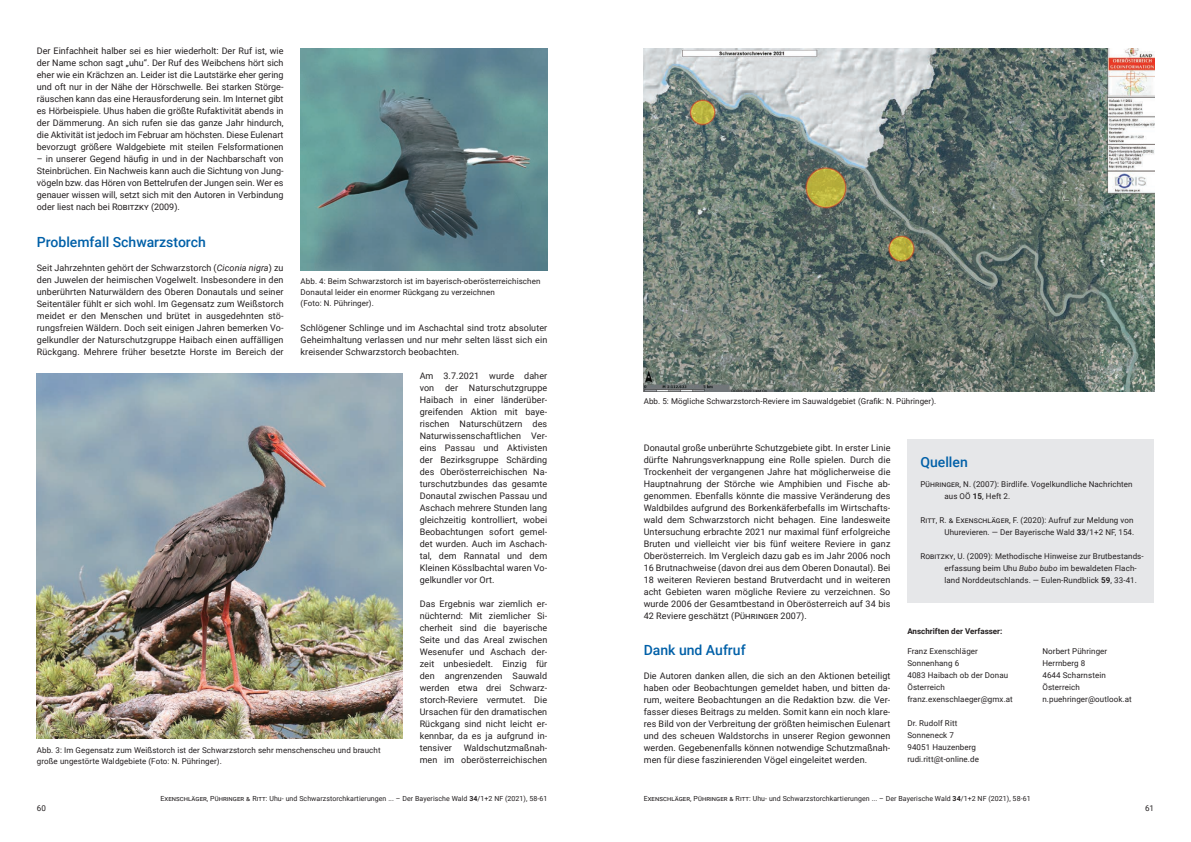
<style>
.page{position:relative;width:1191px;height:842px;background:#fff}
.page>*{position:absolute;margin:0;border:0;box-sizing:border-box;transform-origin:0 0}
.t1{font:500 14px "Roboto";color:#0160a8}
.t2{font:9px/12px "Roboto";letter-spacing:.01em;color:#231f20;text-align:justify}
.t3{font:8px/12px "Roboto";letter-spacing:.01em;color:#231f20}
.t4{font:700 8px "Roboto";color:#231f20}
.t5{font:7px "Roboto";letter-spacing:.01em;color:#231f20}
.s1{font-style:italic}
.s2{font-weight:700}
</style>
<div class="page">
<div style="left:907px;top:440px;width:247px;height:163px;background:#e6e7e9"></div>
<img style="left:37px;top:373px;width:366px;height:366px">
<img style="left:643px;top:49px;width:511px;height:343px">
<img style="left:300px;top:48px;width:247px;height:223px">
<p class="t2" style="left:37px;top:45px;width:248px">Der Einfachheit halber sei es hier wiederholt: Der Ruf ist, wie der Name schon sagt „uhu“. Der Ruf des Weibchens hört sich eher wie ein Krächzen an. Leider ist die Lautstärke eher gering und oft nur in der Nähe der Hörschwelle. Bei starken Störge&shy;räuschen kann das eine Herausforderung sein. Im Internet gibt es Hörbeispiele. Uhus haben die größte Rufaktivität abends in der Dämmerung. An sich rufen sie das ganze Jahr hindurch, die Aktivität ist jedoch im Februar am höchsten. Diese Eulenart bevorzugt größere Waldgebiete mit steilen Felsformationen</p>
<p class="t2" style="left:37px;top:153px;width:248px">– in unserer Gegend häufig in und in der Nachbarschaft von Steinbrüchen. Ein Nachweis kann auch die Sichtung von Jung&shy;vögeln bzw. das Hören von Bettelrufen der Jungen sein. Wer es genauer wissen will, setzt sich mit den Autoren in Verbindung oder liest nach bei Robitzky (2009).</p>
<h1 class="t1" style="left:37px;top:232px;width:170px">Problemfall Schwarzstorch</h1>
<p class="t2" style="left:37px;top:261px;width:248px">Seit Jahrzehnten gehört der Schwarzstorch (<span class="s1">Ciconia nigra</span>) zu den Juwelen der heimischen Vogelwelt. Insbesondere in den unberührten Naturwäldern des Oberen Donautals und seiner Seitentäler fühlt er sich wohl. Im Gegensatz zum Weißstorch meidet er den Menschen und brütet in ausgedehnten stö&shy;rungsfreien Wäldern. Doch seit einigen Jahren bemerken Vo&shy;gelkundler der Naturschutzgruppe Haibach einen auffälligen Rückgang. Mehrere früher besetzte Horste im Bereich der</p>
<p class="t3" style="left:300px;top:275px;width:241px;line-height:11px">Abb. 4: Beim Schwarzstorch ist im bayerisch-oberösterreichischen<br>Donautal leider ein enormer Rückgang zu verzeichnen<br>(Foto: N. Pühringer).</p>
<p class="t2" style="left:300px;top:321px;width:248px">Schlögener Schlinge und im Aschachtal sind trotz absoluter Geheimhaltung verlassen und nur mehr selten lässt sich ein kreisender Schwarzstorch beobachten.</p>
<p class="t2" style="left:420px;top:369px;width:129px">Am 3.7.2021 wurde daher von der Naturschutzgruppe Haibach in einer länderüber&shy;greifenden Aktion mit baye&shy;rischen Naturschützern des Naturwissenschaftlichen Ver&shy;eins Passau und Aktivisten der Bezirksgruppe Schärding des Oberösterreichischen Na&shy;turschutzbundes das gesamte Donautal zwischen Passau und Aschach mehrere Stunden lang gleichzeitig kontrolliert, wobei Beobachtungen sofort gemel&shy;det wurden. Auch im Aschach&shy;tal, dem Rannatal und dem Kleinen Kösslbachtal waren Vo&shy;gelkundler vor Ort.</p>
<p class="t2" style="left:420px;top:597px;width:129px">Das Ergebnis war ziemlich er&shy;nüchternd: Mit ziemlicher Si&shy;cherheit sind die bayerische Seite und das Areal zwischen Wesenufer und Aschach der&shy;zeit unbesiedelt. Einzig für den angrenzenden Sauwald werden etwa drei Schwarz&shy;storch-Reviere vermutet. Die Ursachen für den dramatischen Rückgang sind nicht leicht er&shy;kennbar, da es ja aufgrund in&shy;tensiver</p>
<p class="t2" style="left:420px;top:741px;width:129px;text-align:right">Waldschutzmaßnah-<br>men im oberösterreichischen</p>
<p class="t3" style="left:37px;top:744px;width:345px;line-height:11px">Abb. 3: Im Gegensatz zum Weißstorch ist der Schwarzstorch sehr menschenscheu und braucht große ungestörte Waldgebiete (Foto: N. Pühringer).</p>
<p class="t3" style="left:643px;top:395px;width:294px">Abb. 5: Mögliche Schwarzstorch-Reviere im Sauwaldgebiet (Grafik: N. Pühringer).</p>
<p class="t2" style="left:643px;top:441px;width:248px">Donautal große unberührte Schutzgebiete gibt. In erster Linie dürfte Nahrungsverknappung eine Rolle spielen. Durch die Trockenheit der vergangenen Jahre hat möglicherweise die Hauptnahrung der Störche wie Amphibien und Fische ab&shy;genommen. Ebenfalls könnte die massive Veränderung des Waldbildes aufgrund des Borkenkäferbefalls im Wirtschafts&shy;wald dem Schwarzstorch nicht behagen. Eine landesweite Untersuchung erbrachte 2021 nur maximal fünf erfolgreiche Bruten und vielleicht vier bis fünf weitere Reviere in ganz Oberösterreich. Im Vergleich dazu gab es im Jahr 2006 noch 16 Brutnachweise (davon drei aus dem Oberen Donautal). Bei 18 weiteren Revieren bestand Brutverdacht und in weiteren acht Gebieten waren mögliche Reviere zu verzeichnen. So wurde 2006 der Gesamtbestand in Oberösterreich auf 34 bis 42 Reviere geschätzt (Pühringer 2007).</p>
<h1 class="t1" style="left:643px;top:640px;width:103px">Dank und Aufruf</h1>
<p class="t2" style="left:643px;top:669px;width:248px">Die Autoren danken allen, die sich an den Aktionen beteiligt haben oder Beobachtungen gemeldet haben, und bitten da&shy;rum, weitere Beobachtungen an die Redaktion bzw. die Ver&shy;fasser dieses Beitrags zu melden. Somit kann ein noch klare&shy;res Bild von der Verbreitung der größten heimischen Eulenart und des scheuen Waldstorchs in unserer Region gewonnen werden. Gegebenenfalls können notwendige Schutzmaßnah&shy;men für diese faszinierenden Vögel eingeleitet werden.</p>
<h1 class="t1" style="left:920px;top:452px;width:49px">Quellen</h1>
<p class="t3" style="left:944px;top:477px;width:190px;text-indent:-24px">Pühringer, N. (2007): Birdlife. Vogelkundliche Nachrichten aus OÖ <span class="s2">15</span>, Heft 2.</p>
<p class="t3" style="left:920px;top:513px;width:215px;text-align:right">Ritt, R. &amp; Exenschläger, F. (2020): Aufruf zur Meldung von<br>Uhurevieren. — Der Bayerische Wald <span class="s2">33</span>/1+2 NF, 154.</p>
<p class="t3" style="left:944px;top:549px;width:201px;text-indent:-24px">Robitzky, U. (2009): Methodische Hinweise zur Brutbestands&shy;erfassung beim Uhu <span class="s1">Bubo bubo</span> im bewaldeten Flach&shy;land Norddeutschlands. — Eulen-Rundblick <span class="s2">59</span>, 33-41.</p>
<p class="t4" style="left:907px;top:626px;width:97px">Anschriften der Verfasser:</p>
<p class="t3" style="left:907px;top:645px;width:72px">Franz Exenschläger</p>
<p class="t3" style="left:1042px;top:645px;width:66px">Norbert Pühringer</p>
<p class="t3" style="left:907px;top:657px;width:53px">Sonnenhang 6</p>
<p class="t3" style="left:1042px;top:657px;width:44px">Herrnberg 8</p>
<p class="t3" style="left:907px;top:669px;width:102px">4083 Haibach ob der Donau</p>
<p class="t3" style="left:1042px;top:669px;width:65px">4644 Scharnstein</p>
<p class="t3" style="left:907px;top:681px;width:39px">Österreich</p>
<p class="t3" style="left:1042px;top:681px;width:39px">Österreich</p>
<p class="t3" style="left:907px;top:693px;width:107px">franz.exenschlaeger@gmx.at</p>
<p class="t3" style="left:1042px;top:693px;width:91px">n.puehringer@outlook.at</p>
<p class="t3" style="left:907px;top:717px;width:73px">Dr. Rudolf Ritt<br>Sonneneck 7<br>94051 Hauzenberg rudi.ritt@t-online.de</p>
<p class="t5" style="left:160px;top:794px;width:388px">Exenschläger, Pühringer &amp; Ritt: Uhu- und Schwarzstorchkartierungen ... – Der Bayerische Wald <span class="s2">34</span>/1+2 NF (2021), 58-61</p>
<p class="t5" style="left:643px;top:794px;width:388px">Exenschläger, Pühringer &amp; Ritt: Uhu- und Schwarzstorchkartierungen ... – Der Bayerische Wald <span class="s2">34</span>/1+2 NF (2021), 58-61</p>
<p class="t3" style="left:37px;top:801px;width:11px">60</p>
<p class="t3" style="left:1145px;top:801px;width:11px">61</p>
</div>
